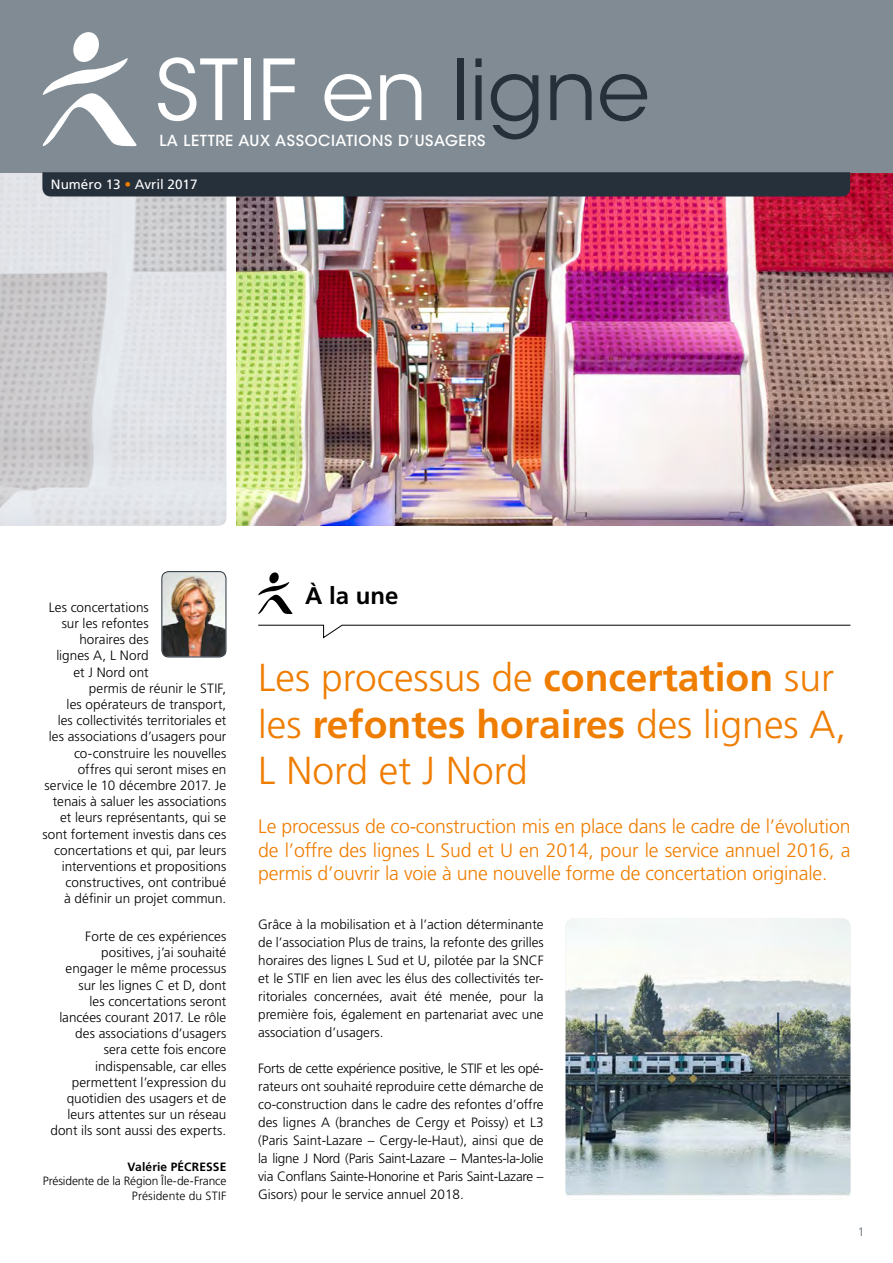
<style>
.page{position:relative;width:893px;height:1263px;background:#fff}
.page>*{position:absolute;margin:0;border:0;box-sizing:border-box;transform-origin:0 0}
.t1{font:83.25px "ITC Avant Garde Std";color:#fff}
.t2{font:300 39px/46.8px "Frutiger";color:#ef7d00}
.t3{font:700 24px "Frutiger";color:#000}
.t4{font:300 19.5px/23.4px "Frutiger";letter-spacing:-.01em;color:#ef7d00;text-align:justify}
.t5{font:500 15.15px "ITC Avant Garde Std";letter-spacing:.04em;color:#fff}
.t6{font:300 13.5px/18px "Frutiger";color:#000;text-align:justify}
.t7{font:13.5px "Frutiger";color:#fff}
.t8{font:300 12px/14.4px "Frutiger";letter-spacing:-.01em;color:#000;text-align:right}
.t9{font:700 12px "Frutiger";letter-spacing:.01em;color:#000}
.t10{font:300 12px "Frutiger";color:#54616c}
.s1{color:#25303b}
.s2{color:#ef7d00}
.s3{font-weight:700}
</style>
<div class="page">
<img style="left:0;top:172px;width:226px;height:354px">
<img style="left:237px;top:172px;width:656px;height:354px">
<div style="left:0;top:0;width:893px;height:172px;background:#808b94"></div>
<div style="left:42px;top:172px;width:808px;height:24px;background:#25303b"></div>
<img style="left:162px;top:572px;width:64px;height:85px">
<div style="left:161px;top:571px;width:65px;height:86px;border:1px solid #25303b;border-radius:7px"></div>
<svg style="left:258px;top:572px;width:35px;height:42px"></svg>
<svg style="left:258px;top:624px;width:593px;height:15px"></svg>
<svg style="left:42px;top:32px;width:95px;height:115px"></svg>
<img style="left:566px;top:918px;width:284px;height:278px">
<h1 class="t1" style="left:155px;top:39px;width:496px">STIF en <span class="s1">ligne</span></h1>
<p class="t7" style="left:51px;top:177px;width:148px">Numéro 13 <span class="s2">•</span> Avril 2017</p>
<p class="t5" style="left:159px;top:131px;width:328px">LA LETTRE AUX ASSOCIATIONS D’USAGERS</p>
<p class="t6" style="left:49px;top:598px;width:101px">Les concertations</p>
<p class="t6" style="left:62px;top:615px;width:89px">sur les refontes</p>
<p class="t6" style="left:79px;top:631px;width:71px">horaires des</p>
<p class="t6" style="left:56px;top:647px;width:94px">lignes A, L Nord</p>
<p class="t6" style="left:73px;top:663px;width:77px">et J Nord ont</p>
<p class="t6" style="left:89px;top:679px;width:139px">permis de réunir le STIF,</p>
<p class="t6" style="left:67px;top:696px;width:161px">les opérateurs de transport,</p>
<p class="t6" style="left:58px;top:712px;width:170px">les collectivités territoriales et</p>
<p class="t6" style="left:49px;top:728px;width:179px">les associations d’usagers pour</p>
<p class="t6" style="left:74px;top:744px;width:154px">co-construire les nouvelles</p>
<p class="t6" style="left:78px;top:760px;width:150px">offres qui seront mises en</p>
<p class="t6" style="left:45px;top:777px;width:183px">service le 10 décembre 2017. Je</p>
<p class="t6" style="left:53px;top:793px;width:175px">tenais à saluer les associations</p>
<p class="t6" style="left:60px;top:809px;width:168px">et leurs représentants, qui se</p>
<p class="t6" style="left:43px;top:825px;width:185px">sont fortement investis dans ces</p>
<p class="t6" style="left:54px;top:841px;width:173px">concertations et qui, par leurs</p>
<p class="t6" style="left:62px;top:858px;width:166px">interventions et propositions</p>
<p class="t6" style="left:66px;top:874px;width:162px">constructives, ont contribué</p>
<p class="t6" style="left:64px;top:890px;width:164px">à définir un projet commun.</p>
<p class="t6" style="left:50px;top:928px;width:177px;line-height:16.2px;text-align:right">Forte de ces expériences positives, j’ai souhaité engager le même processus sur les lignes C et D, dont<br>les concertations seront lancées courant 2017. Le rôle des associations d’usagers sera cette fois encore indispensable, car elles permettent l’expression du quotidien des usagers et de leurs attentes sur un réseau dont ils sont aussi des experts.</p>
<p class="t9" style="left:127px;top:1160px;width:100px">Valérie PÉCRESSE</p>
<p class="t8" style="left:43px;top:1174px;width:185px">Présidente de la Région Île-de-France<br>Présidente du STIF</p>
<h3 class="t3" style="left:305px;top:582px;width:95px">À la une</h3>
<h2 class="t2" style="left:258px;top:654px;width:590px">Les processus de <span class="s3">concertation</span> sur les <span class="s3">refontes horaires</span> des lignes A,<br>L Nord et J Nord</h2>
<h3 class="t4" style="left:258px;top:815px;width:594px">Le processus de co-construction mis en place dans le cadre de l’évolution de l’offre des lignes L Sud et U en 2014, pour le service annuel 2016, a permis d’ouvrir la voie à une nouvelle forme de concertation originale.</h3>
<p class="t6" style="left:258px;top:915px;width:287px">Grâce à la mobilisation et à l’action déterminante de l’association Plus de trains, la refonte des grilles horaires des lignes L Sud et U, pilotée par la SNCF et le STIF en lien avec les élus des collectivités ter&shy;ritoriales concernées, avait été menée, pour la première fois, également en partenariat avec une association d’usagers.</p>
<p class="t6" style="left:258px;top:1059px;width:287px">Forts de cette expérience positive, le STIF et les opé&shy;rateurs ont souhaité reproduire cette démarche de co-construction dans le cadre des refontes d’offre des lignes A (branches de Cergy et Poissy) et L3 (Paris Saint-Lazare – Cergy-le-Haut), ainsi que de la ligne J Nord (Paris Saint-Lazare – Mantes-la-Jolie via Conflans Sainte-Honorine et Paris Saint-Lazare – Gisors) pour le service annuel 2018.</p>
<p class="t10" style="left:858px;top:1225px;width:8px">1</p>
</div>
